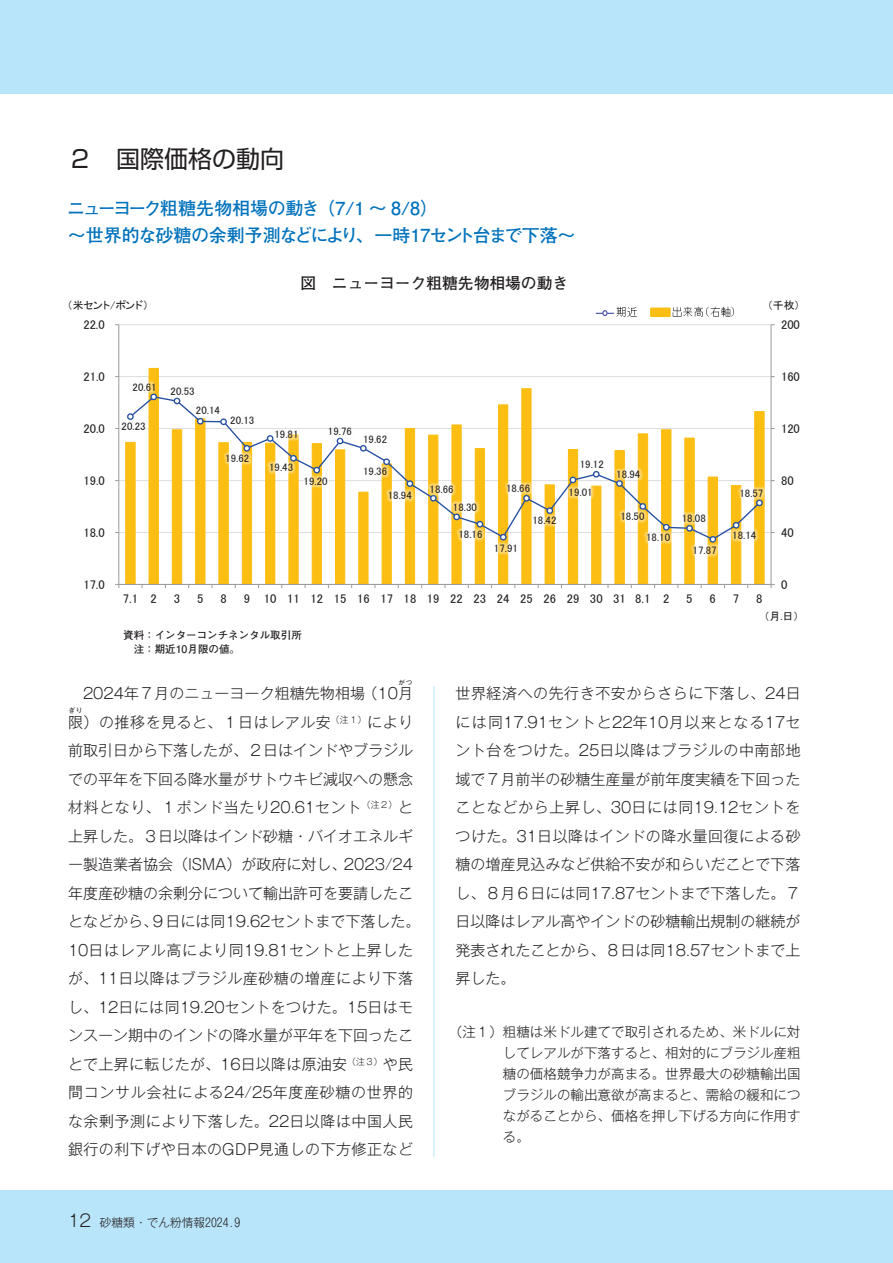
<style>
.page{position:relative;width:893px;height:1263px;background:#fff}
.page>*{position:absolute;margin:0;border:0;box-sizing:border-box;transform-origin:0 0}
.t1{font:24px "Shin Go Pr 5";color:#231f20}
.t2{font:700 18px/27px "Futo Go B101 Pr 5";letter-spacing:-.04em;color:#0072bc}
.t3{font:700 15.75px "Futo Go B101 Pr 5";color:#231f20}
.t4{font:300 15px/28.5px "Gothic MB101 Pr 5";color:#231f20}
.t5{font:300 15px "Gothic MB101 Pr 5";letter-spacing:.035em;color:#231f20}
.t6{font:300 13.5px/21px "Gothic MB101 Pr 5";letter-spacing:.005em;color:#231f20;text-align:justify}
.t7{font:12.6px "MS P Gothic";letter-spacing:.005em;color:#231f20}
.t8{font:300 11.7px "Gothic MB101 Pr 5";color:#231f20}
.t9{font:10.8px/18.1px "MS P Gothic";letter-spacing:.01em;color:#231f20}
.t10{font:700 10.5px/13.5px "Futo Go B101 Pr 5";color:#231f20}
.t11{font:300 6.75px "Gothic MB101 Pr 5";color:#231f20}
.s1{font-size:16.95px}
</style>
<div class="page">
<div style="left:0;top:1191px;width:893px;height:72px;background:#b9e5fa"></div>
<div style="left:0;top:0;width:893px;height:94px;background:#b9e5fa"></div>
<hr style="left:433px;top:145px;width:1px;height:1012px;background:#b9e5fa">
<div style="left:421px;top:144px;width:26px;height:541px;background:#fff"></div>
<hr style="left:119px;top:532px;width:652px;height:1px;background:#dcdddf">
<hr style="left:119px;top:480px;width:652px;height:1px;background:#dcdddf">
<hr style="left:119px;top:428px;width:652px;height:1px;background:#dcdddf">
<hr style="left:119px;top:376px;width:652px;height:1px;background:#dcdddf">
<hr style="left:119px;top:324px;width:652px;height:1px;background:#dcdddf">
<svg style="left:125px;top:368px;width:640px;height:216px"></svg>
<hr style="left:771px;top:325px;width:1px;height:259px;background:#989a9d">
<hr style="left:119px;top:584px;width:652px;height:1px;background:#989a9d">
<hr style="left:118px;top:325px;width:1px;height:259px;background:#989a9d">
<svg style="left:129px;top:395px;width:632px;height:146px"></svg>
<svg style="left:547px;top:472px;width:98px;height:41px"></svg>
<img style="left:115px;top:411px;width:46px;height:35px">
<img style="left:118px;top:372px;width:51px;height:34px">
<img style="left:158px;top:376px;width:52px;height:35px">
<img style="left:184px;top:394px;width:51px;height:35px">
<img style="left:218px;top:404px;width:51px;height:35px">
<img style="left:213px;top:442px;width:49px;height:35px">
<img style="left:262px;top:418px;width:52px;height:35px">
<img style="left:257px;top:451px;width:51px;height:35px">
<img style="left:291px;top:465px;width:52px;height:35px">
<img style="left:316px;top:417px;width:51px;height:35px">
<img style="left:351px;top:424px;width:51px;height:32px">
<img style="left:351px;top:456px;width:51px;height:35px">
<img style="left:376px;top:479px;width:51px;height:35px">
<img style="left:417px;top:473px;width:52px;height:35px">
<img style="left:441px;top:492px;width:51px;height:34px">
<img style="left:446px;top:518px;width:52px;height:35px">
<img style="left:482px;top:533px;width:51px;height:35px">
<img style="left:494px;top:472px;width:52px;height:35px">
<img style="left:520px;top:505px;width:52px;height:35px">
<img style="left:556px;top:476px;width:52px;height:35px">
<img style="left:567px;top:448px;width:52px;height:35px">
<img style="left:604px;top:458px;width:52px;height:35px">
<img style="left:608px;top:500px;width:52px;height:35px">
<img style="left:634px;top:521px;width:46px;height:35px">
<img style="left:669px;top:502px;width:52px;height:35px">
<img style="left:680px;top:535px;width:52px;height:34px">
<img style="left:720px;top:520px;width:51px;height:35px">
<img style="left:727px;top:477px;width:48px;height:35px">
<img style="left:595px;top:306px;width:139px;height:12px">
<div style="left:651px;top:308px;width:19px;height:8px;background:#fcbe12"></div>
<div style="left:650px;top:308px;width:21px;height:9px;border:2px solid #fcbe12"></div>
<h1 class="t1" style="left:68px;top:139px;width:218px">２　国際価格の動向</h1>
<p class="t2" style="left:67px;top:193px;width:510px">ニューヨーク粗糖先物相場の動き（7/1 ～ 8/8）<br>～世界的な砂糖の余剰予測などにより、一時17セント台まで下落～</p>
<p class="t3" style="left:300px;top:270px;width:269px">図　ニューヨーク粗糖先物相場の動き</p>
<p class="t9" style="left:67px;top:296px;width:83px">（米セント/ポンド）</p>
<p class="t9" style="left:767px;top:296px;width:34px">（千枚）</p>
<p class="t7" style="left:83px;top:318px;width:23px">22.0</p>
<p class="t7" style="left:781px;top:318px;width:20px">200</p>
<p class="t7" style="left:83px;top:370px;width:23px">21.0</p>
<p class="t7" style="left:781px;top:370px;width:20px">160</p>
<p class="t9" style="left:133px;top:378px;width:26px">20.61</p>
<p class="t9" style="left:171px;top:382px;width:26px">20.53</p>
<p class="t9" style="left:196px;top:401px;width:26px">20.14</p>
<p class="t7" style="left:83px;top:422px;width:23px">20.0</p>
<p class="t7" style="left:83px;top:474px;width:23px">19.0</p>
<p class="t7" style="left:83px;top:526px;width:23px">18.0</p>
<p class="t9" style="left:122px;top:417px;width:26px">20.23</p>
<p class="t9" style="left:230px;top:411px;width:26px">20.13</p>
<p class="t9" style="left:225px;top:449px;width:26px">19.62</p>
<p class="t9" style="left:274px;top:425px;width:26px">19.81</p>
<p class="t9" style="left:269px;top:458px;width:26px">19.43</p>
<p class="t9" style="left:328px;top:422px;width:26px">19.76</p>
<p class="t9" style="left:303px;top:472px;width:26px">19.20</p>
<p class="t9" style="left:363px;top:430px;width:26px">19.62</p>
<p class="t9" style="left:363px;top:462px;width:26px">19.36</p>
<p class="t9" style="left:388px;top:486px;width:26px">18.94</p>
<p class="t9" style="left:453px;top:480px;width:26px;text-indent:-23px">18.66<br>18.30</p>
<p class="t9" style="left:458px;top:525px;width:26px">18.16</p>
<p class="t9" style="left:506px;top:479px;width:26px">18.66</p>
<p class="t9" style="left:494px;top:539px;width:26px">17.91</p>
<p class="t9" style="left:532px;top:511px;width:26px">18.42</p>
<p class="t9" style="left:580px;top:455px;width:26px">19.12</p>
<p class="t9" style="left:568px;top:483px;width:26px">19.01</p>
<p class="t9" style="left:616px;top:465px;width:26px">18.94</p>
<p class="t9" style="left:620px;top:507px;width:26px">18.50</p>
<p class="t9" style="left:646px;top:528px;width:26px">18.10</p>
<p class="t9" style="left:682px;top:509px;width:26px">18.08</p>
<p class="t9" style="left:693px;top:541px;width:26px">17.87</p>
<p class="t9" style="left:739px;top:484px;width:26px">18.57</p>
<p class="t9" style="left:732px;top:526px;width:26px">18.14</p>
<p class="t7" style="left:781px;top:422px;width:20px">120</p>
<p class="t7" style="left:781px;top:474px;width:14px">80</p>
<p class="t7" style="left:781px;top:526px;width:14px">40</p>
<p class="t7" style="left:83px;top:578px;width:23px">17.0</p>
<p class="t7" style="left:781px;top:578px;width:8px">0</p>
<p class="t7" style="left:123px;top:592px;width:36px">7.1 2</p>
<p class="t7" style="left:174px;top:592px;width:8px">3</p>
<p class="t7" style="left:197px;top:592px;width:8px">5</p>
<p class="t7" style="left:220px;top:592px;width:8px">8</p>
<p class="t7" style="left:244px;top:592px;width:427px">9 10 11 12 15 16 17 18 19 22 23 24 25 26 29 30 31 8.1 2</p>
<p class="t7" style="left:686px;top:592px;width:8px">5</p>
<p class="t7" style="left:710px;top:592px;width:8px">6</p>
<p class="t7" style="left:733px;top:592px;width:8px">7</p>
<p class="t7" style="left:756px;top:592px;width:8px">8</p>
<p class="t9" style="left:764px;top:607px;width:36px">（月.日）</p>
<p class="t10" style="left:123px;top:628px;width:180px">資料：インターコンチネンタル取引所　注：期近10月限の値。</p>
<p class="t11" style="left:398px;top:677px;width:16px">がつ</p>
<p class="t5" style="left:68px;top:710px;width:347px">限）の推移を見ると、１日はレアル安<sup>（注１）</sup>により</p>
<p class="t4" style="left:83px;top:678px;width:332px">2024年７月のニューヨーク粗糖先物相場（10月</p>
<p class="t11" style="left:68px;top:705px;width:16px">ぎり</p>
<p class="t4" style="left:68px;top:735px;width:354px">前取引日から下落したが、２日はインドやブラジルでの平年を下回る降水量がサトウキビ減収への懸念材料となり、１ポンド当たり20.61セント<sup>（注２）</sup>と上昇した。３日以降はインド砂糖・バイオエネルギー製造業者協会（ISMA）が政府に対し、2023/24年度産砂糖の余剰分について輸出許可を要請したことなどから、９日には同19.62セントまで下落した。<br>10日はレアル高により同19.81セントと上昇したが、11日以降はブラジル産砂糖の増産により下落し、12日には同19.20セントをつけた。15日はモンスーン期中のインドの降水量が平年を下回ったことで上昇に転じたが、16日以降は原油安<sup>（注３）</sup>や民間コンサル会社による24/25年度産砂糖の世界的な余剰予測により下落した。22日以降は中国人民銀行の利下げや日本のGDP見通しの下方修正など</p>
<p class="t8" style="left:68px;top:1212px;width:174px"><span class="s1">12</span> 砂糖類・でん粉情報2024.9</p>
<p class="t4" style="left:456px;top:678px;width:347px;text-align:justify">世界経済への先行き不安からさらに下落し、24日には同17.91セントと22年10月以来となる17セント台をつけた。25日以降はブラジルの中南部地域で７月前半の砂糖生産量が前年度実績を下回ったことなどから上昇し、30日には同19.12セントをつけた。31日以降はインドの降水量回復による砂糖の増産見込みなど供給不安が和らいだことで下落し、８月６日には同17.87セントまで下落した。７日以降はレアル高やインドの砂糖輸出規制の継続が発表されたことから、８日は同18.57セントまで上昇した。</p>
<p class="t6" style="left:503px;top:1020px;width:299px;text-indent:-54px">（注１）粗糖は米ドル建てで取引されるため、米ドルに対してレアルが下落すると、相対的にブラジル産粗糖の価格競争力が高まる。世界最大の砂糖輸出国ブラジルの輸出意欲が高まると、需給の緩和につながることから、価格を押し下げる方向に作用する。</p>
</div>
